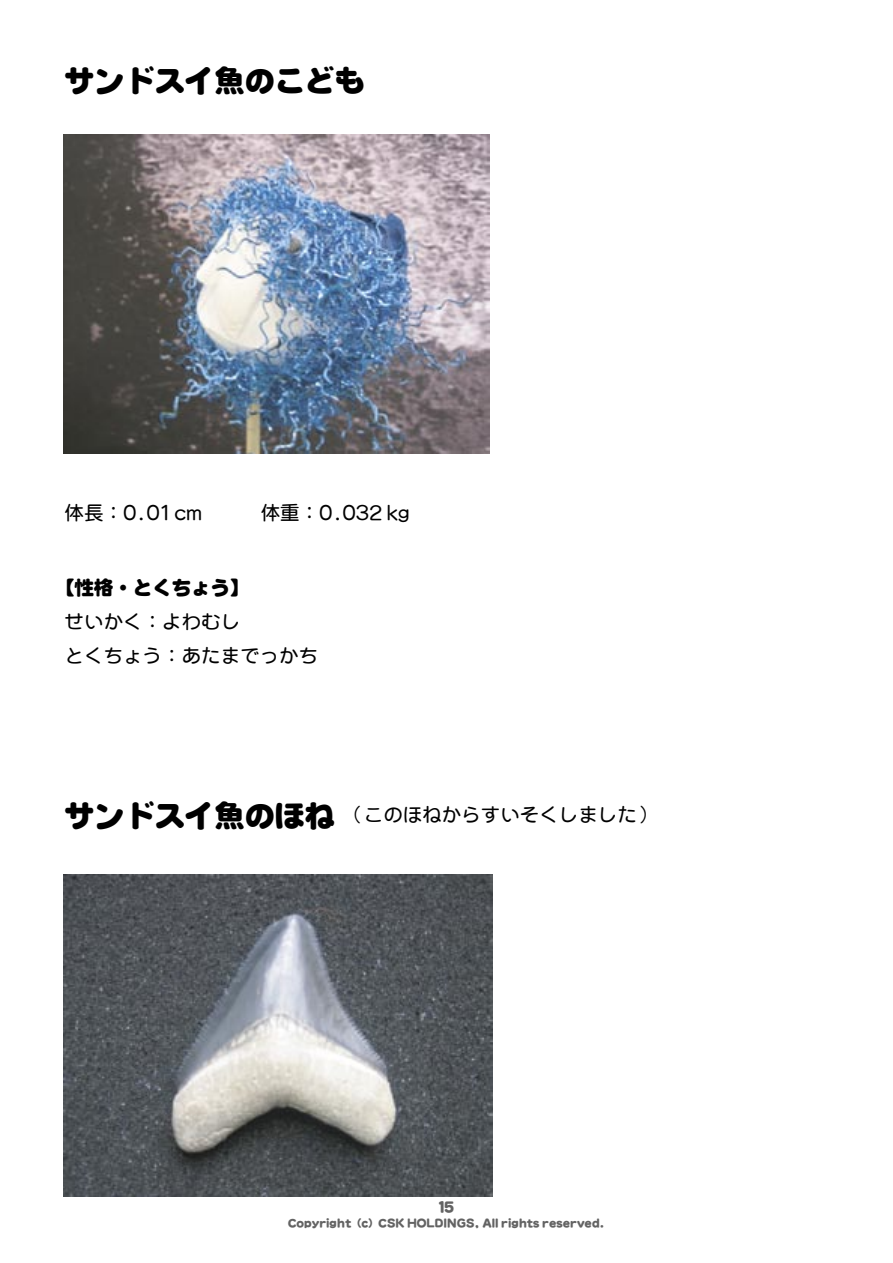
<style>
.page{position:relative;width:893px;height:1263px;background:#fff}
.page>*{position:absolute;margin:0;border:0;box-sizing:border-box;transform-origin:0 0}
.t1{font:30px "NIS R10 83 pv RKSJ H";color:#000}
.t2{font:19.5px/33.8px "NIS R4 83 pv RKSJ H";color:#000}
.t3{font:13.5px "NIS R10 83 pv RKSJ H";color:#636363}
.t4{font:10.5px "NIS R10 83 pv RKSJ H";color:#636363}
.s1{font-family:"NIS R10 83 pv RKSJ H"}
.s2{font-family:"NIS R10 83 pv RKSJ H";font-size:30px}
</style>
<div class="page">
<img style="left:64px;top:134px;width:425px;height:319px">
<img style="left:64px;top:875px;width:428px;height:321px">
<p class="t1" style="left:65px;top:62px;width:301px">サンドスイ魚のこども</p>
<p class="t2" style="left:65px;top:497px;width:347px">体長： 0.01 cm　　　体重： 0.032 kg</p>
<p class="t2" style="left:65px;top:572px;width:255px;text-indent:-10px"><span class="s1">【性格・とくちょう】<br></span>せいかく：よわむし<br>とくちょう：あたまでっかち</p>
<p class="t2" style="left:65px;top:798px;width:593px"><span class="s2">サンドスイ魚のほね</span>（このほねからすいそくしました）</p>
<p class="t3" style="left:439px;top:1198px;width:17px">15</p>
<p class="t4" style="left:288px;top:1216px;width:318px">Copyright (c) CSK HOLDINGS, All rights reserved.</p>
</div>
